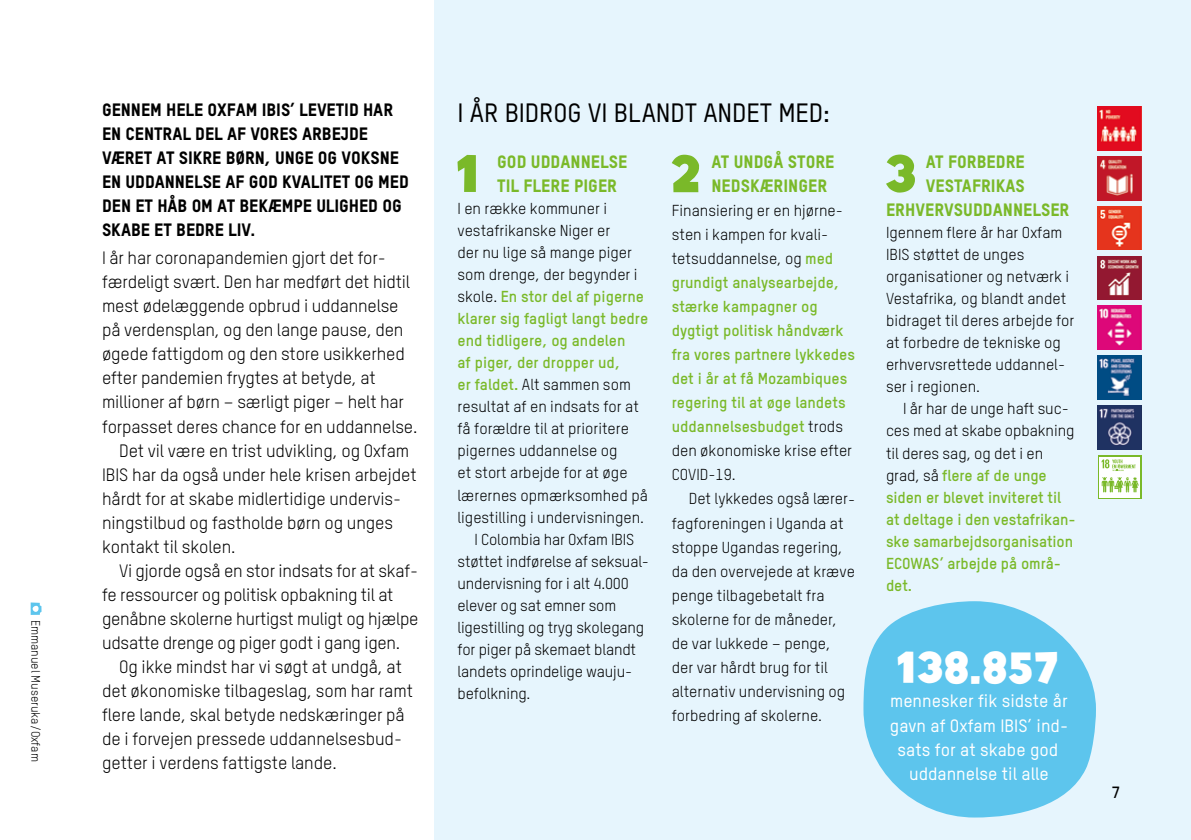
<style>
.page{position:relative;width:1191px;height:840px;background:#fff}
.page>*{position:absolute;margin:0;border:0;box-sizing:border-box;transform-origin:0 0}
.t1{font:52.2px "Oxfam Global Headline";color:#7ab929}
.t2{font:44px "Oxfam Global Headline";color:#fff}
.t3{font:500 26px "Oxfam TSTARPRO";letter-spacing:-.005em;color:#000}
.t4{font:17.6px "Oxfam TSTARPRO";letter-spacing:-.01em;color:#000}
.t5{font:17.6px/24px "Oxfam TSTARPRO Headline";letter-spacing:-.005em;color:#000}
.t6{font:17.6px/24px "Oxfam TSTARPRO Headline";color:#7ab929}
.t7{font:500 17.6px/24px "Oxfam TSTARPRO";color:#fff;text-align:center}
.t8{font:700 16px "Oxfam TSTARPRO";color:#000}
.t9{font:15.6px/24px "Oxfam TSTARPRO";color:#000}
.t10{font:700 15.6px/24px "Oxfam TSTARPRO";color:#7ab929}
.t11{font:12px "Oxfam TSTARPRO";color:#000}
.s1{font-weight:400;color:#000}
.s2{font-weight:700;color:#7ab929}
</style>
<div class="page">
<div style="left:435px;top:0;width:756px;height:839px;background:#e6f5fd"></div>
<img style="left:1098px;top:106px;width:43px;height:44px">
<img style="left:1098px;top:306px;width:43px;height:43px">
<img style="left:1098px;top:156px;width:43px;height:44px">
<img style="left:1098px;top:355px;width:43px;height:44px">
<img style="left:1098px;top:206px;width:43px;height:44px">
<img style="left:1098px;top:405px;width:43px;height:44px">
<img style="left:1098px;top:256px;width:43px;height:43px">
<div style="left:1098px;top:455px;width:43px;height:44px;background:linear-gradient(to right,#fff,#fefffe)"></div>
<svg style="left:1101px;top:459px;width:37px;height:33px"></svg>
<svg style="left:863px;top:601px;width:233px;height:216px;fill:#5dc5ed"></svg>
<svg style="left:31px;top:602px;width:11px;height:12px"></svg>
<p class="t11" style="left:44px;top:619px;width:144px;rotate:90deg">Emmanuel Museruka/Oxfam</p>
<p class="t5" style="left:102px;top:96px;width:308px">GENNEM HELE OXFAM IBIS’ LEVETID HAR<br>EN CENTRAL DEL AF VORES ARBEJDE<br>VÆRET AT SIKRE BØRN, UNGE OG VOKSNE<br>EN UDDANNELSE AF GOD KVALITET OG MED<br>DEN ET HÅB OM AT BEKÆMPE ULIGHED OG<br>SKABE ET BEDRE LIV.</p>
<p class="t4" style="left:102px;top:245px;width:285px">I år har coronapandemien gjort det for-</p>
<p class="t4" style="left:102px;top:269px;width:309px">færdeligt svært. Den har medført det hidtil</p>
<p class="t4" style="left:102px;top:293px;width:298px">mest ødelæggende opbrud i uddannelse</p>
<p class="t4" style="left:102px;top:317px;width:303px">på verdensplan, og den lange pause, den</p>
<p class="t4" style="left:102px;top:341px;width:304px">øgede fattigdom og den store usikkerhed</p>
<p class="t4" style="left:102px;top:365px;width:275px">efter pandemien frygtes at betyde, at</p>
<p class="t4" style="left:102px;top:389px;width:303px">millioner af børn – særligt piger – helt har</p>
<p class="t4" style="left:102px;top:413px;width:317px">forpasset deres chance for en uddannelse.</p>
<p class="t4" style="left:119px;top:437px;width:292px">Det vil være en trist udvikling, og Oxfam</p>
<p class="t4" style="left:102px;top:461px;width:316px">IBIS har da også under hele krisen arbejdet</p>
<p class="t4" style="left:102px;top:485px;width:301px">hårdt for at skabe midlertidige undervis-</p>
<p class="t4" style="left:102px;top:509px;width:292px">ningstilbud og fastholde børn og unges</p>
<p class="t4" style="left:102px;top:533px;width:135px">kontakt til skolen.</p>
<p class="t4" style="left:119px;top:557px;width:300px">Vi gjorde også en stor indsats for at skaf-</p>
<p class="t4" style="left:102px;top:581px;width:293px">fe ressourcer og politisk opbakning til at</p>
<p class="t4" style="left:102px;top:605px;width:318px">genåbne skolerne hurtigst muligt og hjælpe</p>
<p class="t4" style="left:102px;top:629px;width:300px">udsatte drenge og piger godt i gang igen.</p>
<p class="t4" style="left:119px;top:653px;width:284px">Og ikke mindst har vi søgt at undgå, at</p>
<p class="t4" style="left:102px;top:677px;width:312px">det økonomiske tilbageslag, som har ramt</p>
<p class="t4" style="left:102px;top:701px;width:304px">flere lande, skal betyde nedskæringer på</p>
<p class="t4" style="left:102px;top:725px;width:301px">de i forvejen pressede uddannelsesbud-</p>
<p class="t4" style="left:102px;top:749px;width:236px">getter i verdens fattigste lande.</p>
<h3 class="t3" style="left:457px;top:93px;width:374px">I ÅR BIDROG VI BLANDT ANDET MED:</h3>
<h1 class="t1" style="left:456px;top:128px;width:26px">1</h1>
<p class="t6" style="left:497px;top:148px;width:132px">GOD UDDANNELSE<br>TIL FLERE PIGER</p>
<p class="t9" style="left:457px;top:195px;width:151px">I en række kommuner i</p>
<p class="t9" style="left:457px;top:217px;width:154px">vestafrikanske Niger er</p>
<p class="t9" style="left:457px;top:239px;width:176px">der nu lige så mange piger</p>
<p class="t9" style="left:457px;top:261px;width:182px">som drenge, der begynder i</p>
<p class="t10" style="left:457px;top:283px;width:188px"><span class="s1">skole.</span> En stor del af pigerne</p>
<p class="t10" style="left:457px;top:305px;width:192px">klarer sig fagligt langt bedre</p>
<p class="t10" style="left:457px;top:327px;width:169px">end tidligere, og andelen</p>
<p class="t10" style="left:457px;top:349px;width:164px">af piger, der dropper ud,</p>
<p class="t9" style="left:457px;top:371px;width:175px"><span class="s2">er faldet.</span> Alt sammen som</p>
<p class="t9" style="left:457px;top:393px;width:183px">resultat af en indsats for at</p>
<p class="t9" style="left:457px;top:415px;width:173px">få forældre til at prioritere</p>
<p class="t9" style="left:457px;top:437px;width:162px">pigernes uddannelse og</p>
<p class="t9" style="left:457px;top:459px;width:172px">et stort arbejde for at øge</p>
<p class="t9" style="left:457px;top:481px;width:192px">lærernes opmærksomhed på</p>
<p class="t9" style="left:457px;top:503px;width:188px">ligestilling i undervisningen.</p>
<p class="t9" style="left:474px;top:525px;width:161px">I Colombia har Oxfam IBIS</p>
<p class="t9" style="left:457px;top:547px;width:190px">støttet indførelse af seksual-</p>
<p class="t9" style="left:457px;top:569px;width:173px">undervisning for i alt 4.000</p>
<p class="t9" style="left:457px;top:591px;width:160px">elever og sat emner som</p>
<p class="t9" style="left:457px;top:613px;width:188px">ligestilling og tryg skolegang</p>
<p class="t9" style="left:457px;top:635px;width:180px">for piger på skemaet blandt</p>
<p class="t9" style="left:457px;top:657px;width:174px">landets oprindelige wauju-</p>
<p class="t9" style="left:457px;top:679px;width:75px">befolkning.</p>
<h1 class="t1" style="left:671px;top:128px;width:32px">2</h1>
<p class="t6" style="left:711px;top:148px;width:125px">AT UNDGÅ STORE<br>NEDSKÆRINGER</p>
<p class="t10" style="left:671px;top:197px;width:185px"><span class="s1">Finansiering er en hjørne&shy;sten i kampen for kvali&shy;tetsuddannelse, og</span> med grundigt analysearbejde, stærke kampagner og dygtigt politisk håndværk fra vores partnere lykkedes det i år at få Mozambiques regering til at øge landets uddannelsesbudget <span class="s1">trods den økonomiske krise efter<br>COVID-19.</span></p>
<p class="t9" style="left:671px;top:485px;width:185px;text-indent:17px">Det lykkedes også lærer&shy;fagforeningen i Uganda at stoppe Ugandas regering, da den overvejede at kræve penge tilbagebetalt fra skolerne for de måneder, de var lukkede – penge, der var hårdt brug for til alternativ undervisning og forbedring af skolerne.</p>
<h1 class="t1" style="left:885px;top:128px;width:33px">3</h1>
<p class="t6" style="left:886px;top:148px;width:185px;text-align:center">AT FORBEDRE<br>VESTAFRIKAS<br>ERHVERVSUDDANNELSER</p>
<p class="t9" style="left:886px;top:220px;width:190px;line-height:22px">Igennem flere år har Oxfam<br>IBIS støttet de unges organisationer og netværk i<br>Vestafrika, og blandt andet bidraget til deres arbejde for at forbedre de tekniske og erhvervsrettede uddannel&shy;ser i regionen.</p>
<p class="t10" style="left:886px;top:396px;width:191px;line-height:22px;text-indent:17px"><span class="s1">I år har de unge haft suc&shy;ces med at skabe opbakning til deres sag, og det i en grad, så</span> flere af de unge siden er blevet inviteret til at deltage i den vestafrikan&shy;ske samarbejdsorganisation<br>ECOWAS’ arbejde på områ&shy;det.</p>
<h2 class="t2" style="left:896px;top:629px;width:165px">138.857</h2>
<p class="t7" style="left:890px;top:687px;width:180px">mennesker fik sidste år gavn af Oxfam IBIS’ ind&shy;sats for at skabe god uddannelse til alle</p>
<p class="t8" style="left:1112px;top:780px;width:10px">7</p>
</div>
